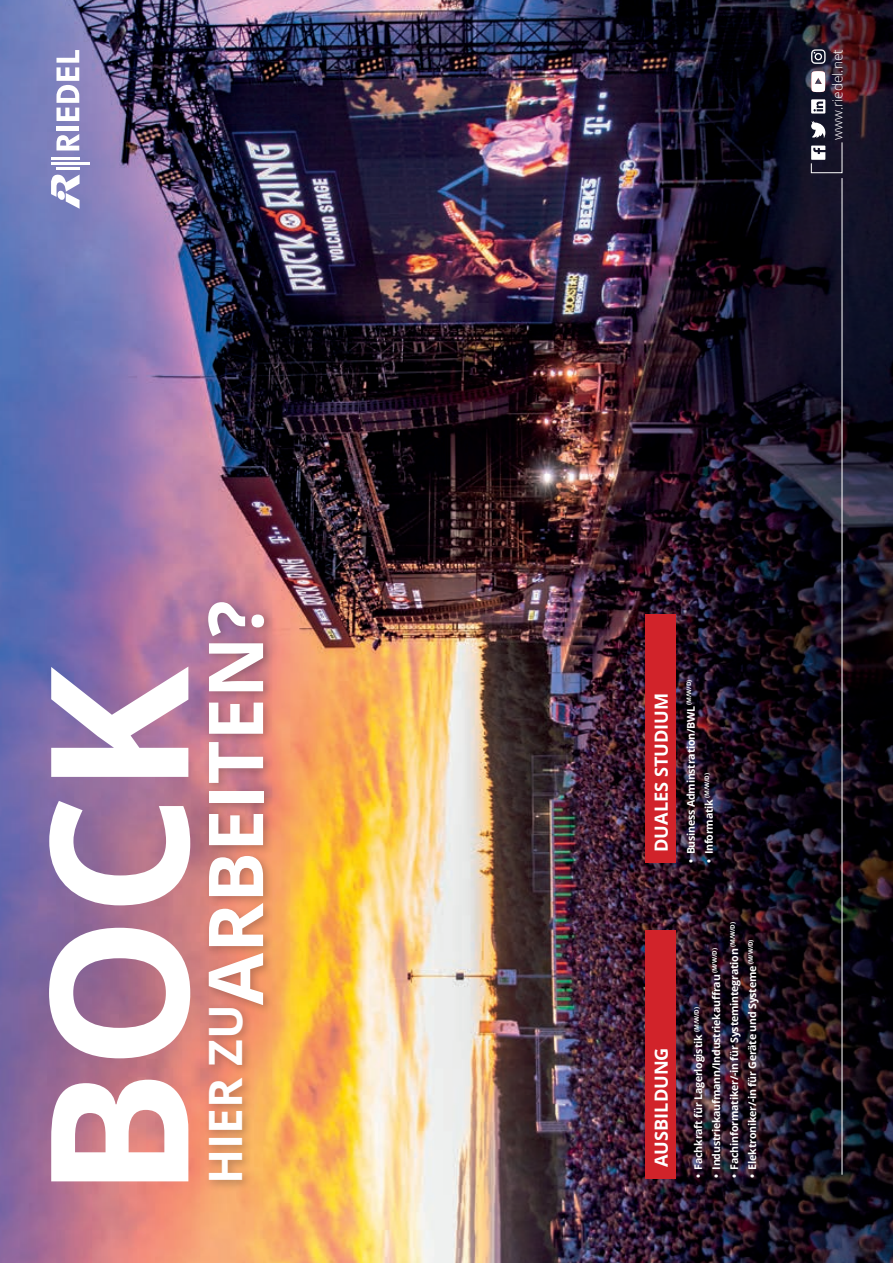
<style>
.page{position:relative;width:893px;height:1263px;background:#fff}
.page>*{position:absolute;margin:0;border:0;box-sizing:border-box;transform-origin:0 0}
.t1{font:700 192.15px "Open Sans";color:#fff}
.t2{font:700 75.75px "Open Sans";color:#fff}
.t3{font:700 18.15px "Open Sans";color:#fff}
.t4{font:300 13.65px "Open Sans";color:#fff}
.t5{font:700 10.65px "Open Sans";letter-spacing:-.02em;color:#fff}
</style>
<div class="page">
<img style="left:0;top:0;width:609px;height:1263px">
<img style="left:609px;top:0;width:284px;height:1263px">
<div style="left:646px;top:930px;width:30px;height:248px;background:#d1232a"></div>
<div style="left:646px;top:615px;width:30px;height:248px;background:#d1232a"></div>
<svg style="left:51px;top:174px;width:29px;height:35px"></svg>
<svg style="left:56px;top:134px;width:23px;height:16px"></svg>
<div style="left:56px;top:126px;width:23px;height:5px;background:#fff"></div>
<svg style="left:56px;top:50px;width:23px;height:71px"></svg>
<hr style="left:56px;top:167px;width:24px;height:2px;background:#fff">
<hr style="left:51px;top:162px;width:39px;height:2px;background:#fff">
<hr style="left:51px;top:157px;width:29px;height:2px;background:#fff">
<div style="left:204px;top:1003px;width:49px;height:188px;background:#231f20;opacity:.27"></div>
<div style="left:203px;top:596px;width:72px;height:419px;background:#231f20;opacity:.27"></div>
<svg style="left:811px;top:71px;width:14px;height:21px"></svg>
<svg style="left:810px;top:121px;width:33px;height:52px;background:#474656"></svg>
<svg style="left:811px;top:99px;width:14px;height:15px"></svg>
<svg style="left:811px;top:49px;width:15px;height:15px"></svg>
<hr style="left:842px;top:178px;width:1px;height:997px;background:#fff">
<h1 class="t1" style="left:-17px;top:1199px;width:534px;rotate:-90deg">BOCK</h1>
<h2 class="t2" style="left:182px;top:1184px;width:585px;rotate:-90deg"><sup>HIER</sup> <sup>ZU</sup>ARBEITEN?</h2>
<p class="t4" style="left:828px;top:140px;width:92px;rotate:-90deg">www.riedel.net</p>
<h3 class="t3" style="left:648px;top:852px;width:161px;rotate:-90deg">DUALES STUDIUM</h3>
<p class="t5" style="left:683px;top:863px;width:185px;rotate:-90deg">• Business Adminstration/BWL <sup>(M/W/D)</sup></p>
<p class="t5" style="left:701px;top:863px;width:91px;rotate:-90deg">• Informatik <sup>(M/W/D)</sup></p>
<h3 class="t3" style="left:648px;top:1167px;width:121px;rotate:-90deg">AUSBILDUNG</h3>
<p class="t5" style="left:709px;top:1178px;width:231px;rotate:-90deg">• Industriekaufmann/Industriekauffrau <sup>(M/W/D)</sup></p>
<p class="t5" style="left:691px;top:1178px;width:172px;rotate:-90deg">• Fachkraft für Lagerlogistik <sup>(M/W/D)</sup></p>
<p class="t5" style="left:727px;top:1178px;width:257px;rotate:-90deg">• Fachinformatiker/-in für Systemintegration <sup>(M/W/D)</sup></p>
<p class="t5" style="left:745px;top:1178px;width:240px;rotate:-90deg">• Elektroniker/-in für Geräte und Systeme <sup>(M/W/D)</sup></p>
</div>
